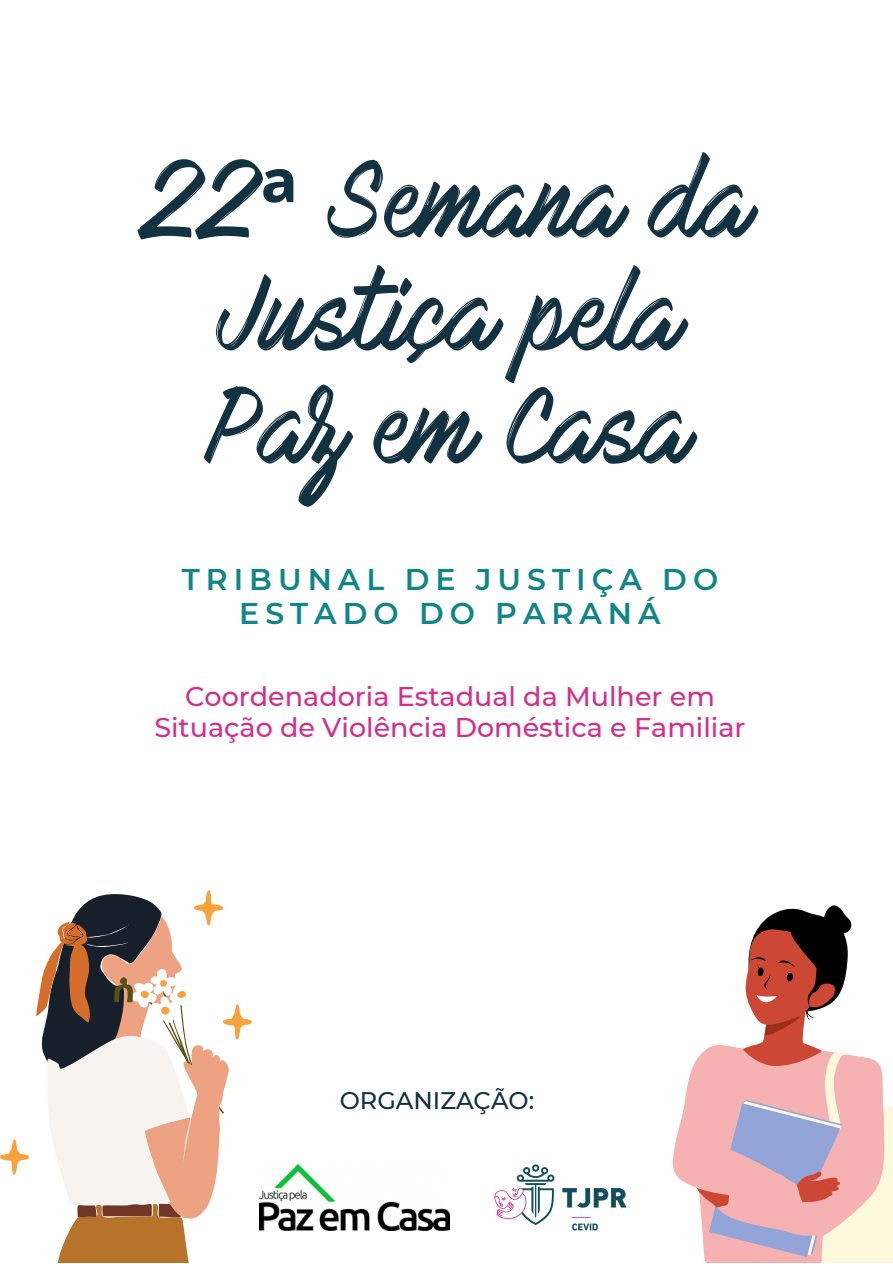
<style>
.page{position:relative;width:893px;height:1264px;background:#fff}
.page>*{position:absolute;margin:0;border:0;box-sizing:border-box;transform-origin:0 0}
.t1{font:94.8px/112.9px "Mark My Words";color:#123141;text-align:center}
.t2{font:600 30px/34.8px "Montserrat";letter-spacing:.2em;color:#128588;text-align:center}
.t3{font:500 27px/31.5px "Montserrat";color:#d12f8b;text-align:center}
.t4{font:500 24px "Montserrat";color:#123141}
.s1{font-family:"Noto Sans";font-weight:700}
</style>
<div class="page">
<img style="left:259px;top:1164px;width:190px;height:66px">
<img style="left:494px;top:1164px;width:133px;height:67px">
<svg style="left:0;top:1139px;width:29px;height:35px"></svg>
<svg style="left:36px;top:890px;width:216px;height:372px"></svg>
<svg style="left:672px;top:1117px;width:10px;height:64px"></svg>
<svg style="left:682px;top:905px;width:210px;height:357px"></svg>
<h1 class="t1" style="left:146px;top:157px;width:609px">22<span class="s1">ª</span> Semana da<br>Justiça pela<br>Paz em Casa</h1>
<p class="t2" style="left:182px;top:561px;width:538px">TRIBUNAL DE JUSTIÇA DO<br>ESTADO DO PARANÁ</p>
<p class="t3" style="left:154px;top:680px;width:592px">Coordenadoria Estadual da Mulher em<br>Situação de Violência Doméstica e Familiar</p>
<p class="t4" style="left:340px;top:1085px;width:196px">ORGANIZAÇÃO:</p>
</div>
